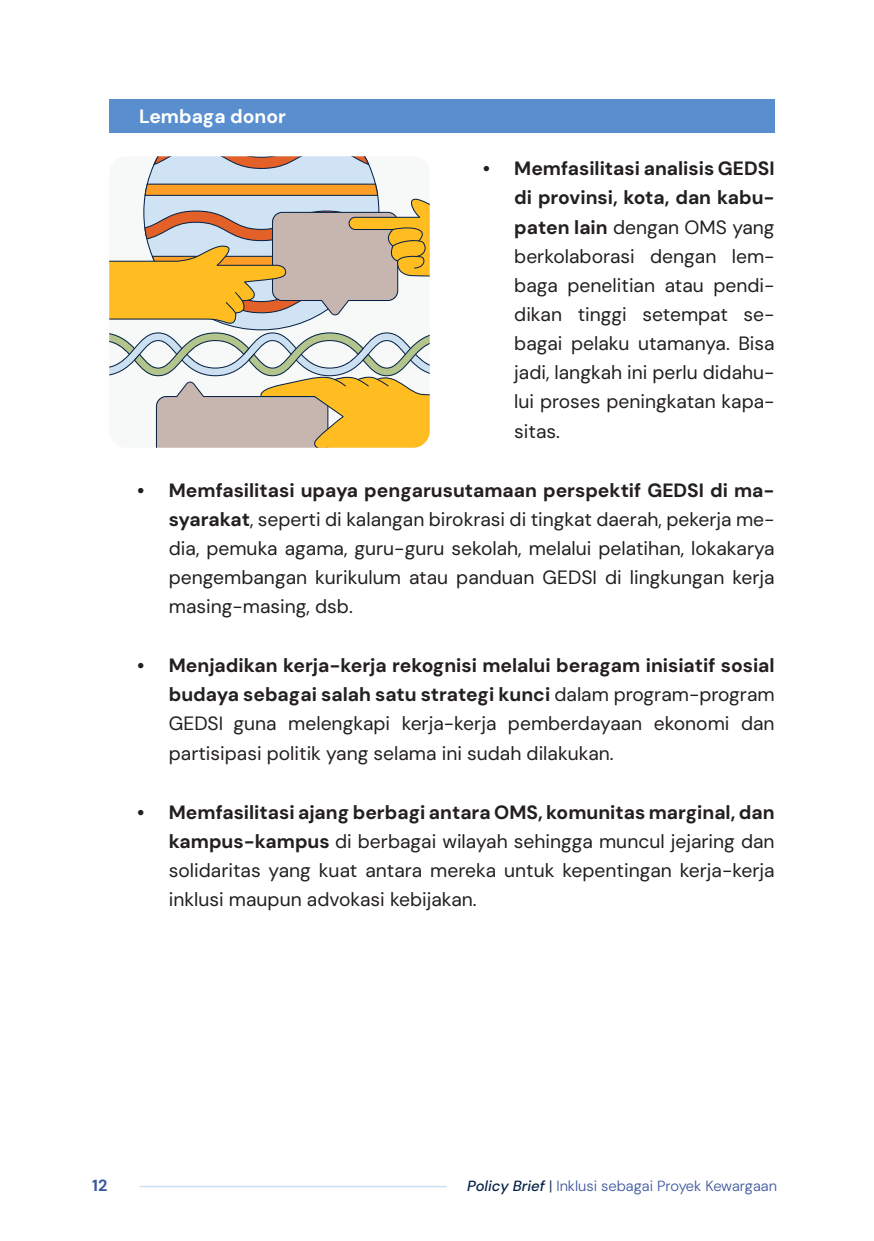
<style>
.page{position:relative;width:874px;height:1241px;background:#fff}
.page>*{position:absolute;margin:0;border:0;box-sizing:border-box;transform-origin:0 0}
.t1{font:19.25px/29.2px "DM Sans 18 pt";color:#231f20;text-align:justify}
.Body{font:700 19.25px "DM Sans 18 pt";color:#fff}
.t2{font:700 16.28px "DM Sans 18 pt";color:#3d579e}
.t3{font:300 14.7px "DM Sans 18 pt";color:#3d579e}
.s1{font-weight:700}
.s2{font-weight:500;font-style:italic;color:#052145}
.s3{color:#052145}
</style>
<div class="page">
<hr style="left:139px;top:1185px;width:307px;height:2px;background:#cce0f2">
<div style="left:109px;top:99px;width:665px;height:34px;background:#598fcf"></div>
<svg style="left:109px;top:156px;width:320px;height:291px"></svg>
<p class="Body" style="left:139px;top:104px;width:148px">Lembaga donor</p>
<p class="t1" style="left:514px;top:154px;width:262px;text-indent:-32px"><span class="s1">• Memfasilitasi analisis GEDSI di provinsi, kota, dan kabu&shy;paten lain</span> dengan OMS yang berkolaborasi dengan lem&shy;baga penelitian atau pendi&shy;dikan tinggi setempat se&shy;bagai pelaku utamanya. Bisa jadi, langkah ini perlu didahu&shy;lui proses peningkatan kapa&shy;sitas.</p>
<p class="t1" style="left:169px;top:475px;width:607px;text-indent:-32px"><span class="s1">• Memfasilitasi upaya pengarusutamaan perspektif GEDSI di ma&shy;syarakat</span>, seperti di kalangan birokrasi di tingkat daerah, pekerja me&shy;dia, pemuka agama, guru-guru sekolah, melalui pelatihan, lokakarya pengembangan kurikulum atau panduan GEDSI di lingkungan kerja masing-masing, dsb.</p>
<p class="t1" style="left:169px;top:650px;width:607px;text-indent:-32px"><span class="s1">• Menjadikan kerja-kerja rekognisi melalui beragam inisiatif sosial budaya sebagai salah satu strategi kunci</span> dalam program-program GEDSI guna melengkapi kerja-kerja pemberdayaan ekonomi dan partisipasi politik yang selama ini sudah dilakukan.</p>
<p class="t1" style="left:169px;top:797px;width:607px;text-indent:-32px"><span class="s1">• Memfasilitasi ajang berbagi antara OMS, komunitas marginal, dan kampus-kampus</span> di berbagai wilayah sehingga muncul jejaring dan solidaritas yang kuat antara mereka untuk kepentingan kerja-kerja inklusi maupun advokasi kebijakan.</p>
<p class="t2" style="left:92px;top:1174px;width:17px">12</p>
<p class="t3" style="left:467px;top:1176px;width:311px"><span class="s2">Policy Brief</span> <span class="s3">|</span> Inklusi sebagai Proyek Kewargaan</p>
</div>
